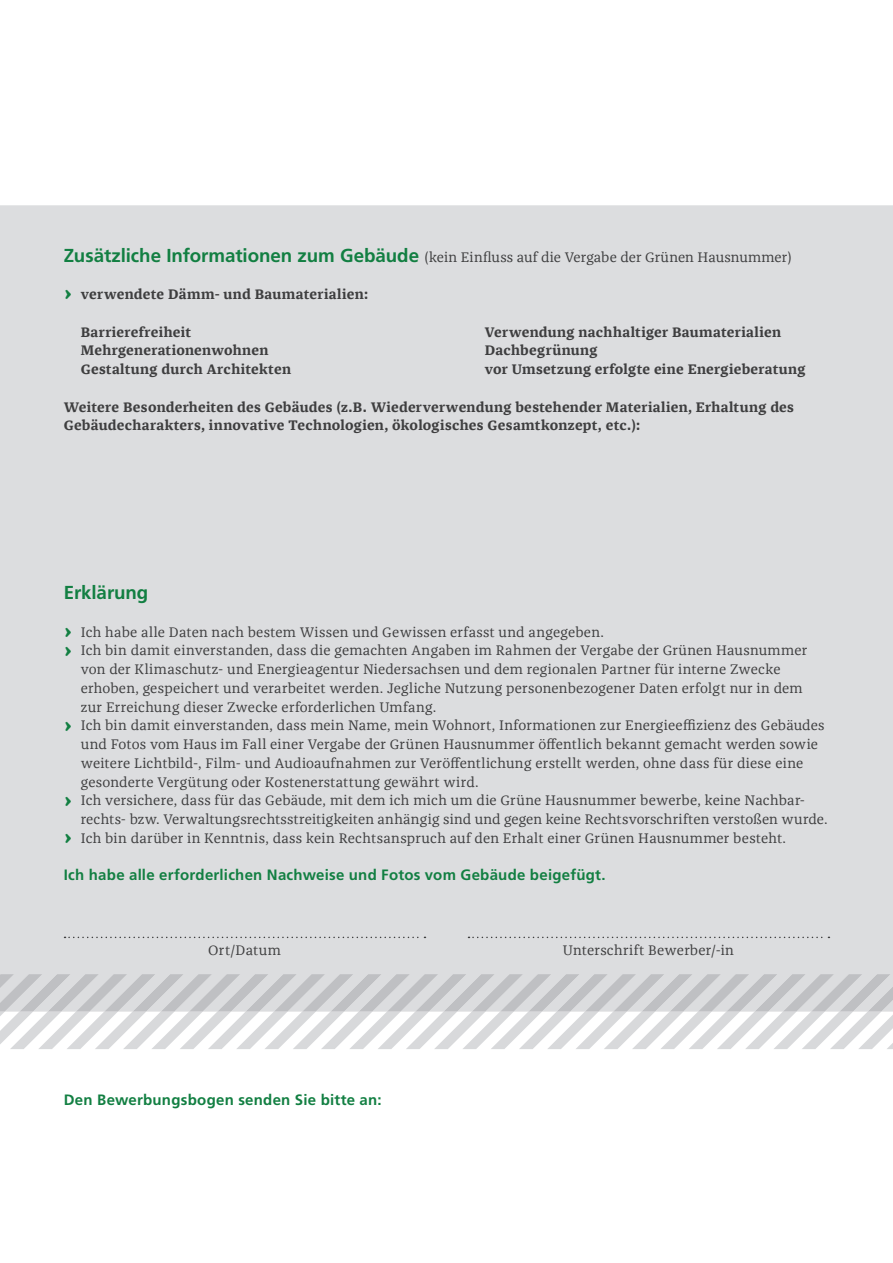
<style>
.page{position:relative;width:893px;height:1263px;background:#fff}
.page>*{position:absolute;margin:0;border:0;box-sizing:border-box;transform-origin:0 0}
.t1{font:700 18.75px "Frutiger LT";letter-spacing:-.005em;color:#127f42}
.t2{font:700 15px "Frutiger LT";letter-spacing:.015em;color:#127f42}
.t3{font:14.25px "Franziska Offc";letter-spacing:.01em;color:#3e3e3f}
.t4{font:700 14.25px/18.8px "Franziska Offc";letter-spacing:.02em;color:#3e3e3f}
.s1{font-family:"Frutiger LT";font-weight:700;font-size:18.75px;color:#127f42}
.s2{font-size:24px;color:#127f42}
.s3{font-weight:700;font-size:24px;color:#127f42}
</style>
<div class="page">
<div style="left:0;top:205px;width:893px;height:769px;background:#dcdddf"></div>
<svg style="left:65px;top:937px;width:360px;height:1px"></svg>
<svg style="left:468px;top:937px;width:361px;height:1px"></svg>
<svg style="left:0;top:974px;width:893px;height:75px"></svg>
<p class="t3" style="left:64px;top:249px;width:729px"><span class="s1">Zusätzliche Informationen zum Gebäude</span> (kein Einfluss auf die Vergabe der Grünen Hausnummer)</p>
<p class="t4" style="left:64px;top:285px;width:306px"><span class="s2">›</span> verwendete Dämm- und Baumaterialien:</p>
<p class="t4" style="left:81px;top:322px;width:112px">Barrierefreiheit</p>
<p class="t4" style="left:485px;top:322px;width:298px">Verwendung nachhaltiger Baumaterialien</p>
<p class="t4" style="left:81px;top:341px;width:189px">Mehrgenerationenwohnen</p>
<p class="t4" style="left:485px;top:341px;width:114px">Dachbegrünung</p>
<p class="t4" style="left:81px;top:360px;width:212px">Gestaltung durch Architekten</p>
<p class="t4" style="left:485px;top:360px;width:322px">vor Umsetzung erfolgte eine Energieberatung</p>
<p class="t4" style="left:64px;top:397px;width:732px">Weitere Besonderheiten des Gebäudes (z.B. Wiederverwendung bestehender Materialien, Erhaltung des<br>Gebäudecharakters, innovative Technologien, ökologisches Gesamtkonzept, etc.):</p>
<h1 class="t1" style="left:64px;top:581px;width:86px">Erklärung</h1>
<p class="t3" style="left:64px;top:624px;width:542px"><span class="s3">›</span> Ich habe alle Daten nach bestem Wissen und Gewissen erfasst und angegeben.</p>
<p class="t3" style="left:64px;top:643px;width:745px"><span class="s3">›</span> Ich bin damit einverstanden, dass die gemachten Angaben im Rahmen der Vergabe der Grünen Hausnummer</p>
<p class="t3" style="left:81px;top:661px;width:701px">von der Klimaschutz- und Energieagentur Niedersachsen und dem regionalen Partner für interne Zwecke</p>
<p class="t3" style="left:81px;top:680px;width:723px">erhoben, gespeichert und verarbeitet werden. Jegliche Nutzung personenbezogener Daten erfolgt nur in dem</p>
<p class="t3" style="left:81px;top:699px;width:357px">zur Erreichung dieser Zwecke erforderlichen Umfang.</p>
<p class="t3" style="left:64px;top:718px;width:762px"><span class="s3">›</span> Ich bin damit einverstanden, dass mein Name, mein Wohnort, Informationen zur Energieeffizienz des Gebäudes</p>
<p class="t3" style="left:81px;top:736px;width:739px">und Fotos vom Haus im Fall einer Vergabe der Grünen Hausnummer öffentlich bekannt gemacht werden sowie</p>
<p class="t3" style="left:81px;top:755px;width:724px">weitere Lichtbild-, Film- und Audioaufnahmen zur Veröffentlichung erstellt werden, ohne dass für diese eine</p>
<p class="t3" style="left:81px;top:774px;width:399px">gesonderte Vergütung oder Kostenerstattung gewährt wird.</p>
<p class="t3" style="left:64px;top:793px;width:743px"><span class="s3">›</span> Ich versichere, dass für das Gebäude, mit dem ich mich um die Grüne Hausnummer bewerbe, keine Nachbar-</p>
<p class="t3" style="left:81px;top:811px;width:748px">rechts- bzw. Verwaltungsrechtsstreitigkeiten anhängig sind und gegen keine Rechtsvorschriften verstoßen wurde.</p>
<p class="t3" style="left:64px;top:830px;width:724px"><span class="s3">›</span> Ich bin darüber in Kenntnis, dass kein Rechtsanspruch auf den Erhalt einer Grünen Hausnummer besteht.</p>
<p class="t2" style="left:64px;top:866px;width:543px">Ich habe alle erforderlichen Nachweise und Fotos vom Gebäude beigefügt.</p>
<p class="t3" style="left:208px;top:943px;width:74px">Ort/Datum</p>
<p class="t3" style="left:563px;top:943px;width:172px">Unterschrift Bewerber/-in</p>
<p class="t2" style="left:64px;top:1091px;width:319px">Den Bewerbungsbogen senden Sie bitte an:</p>
</div>
